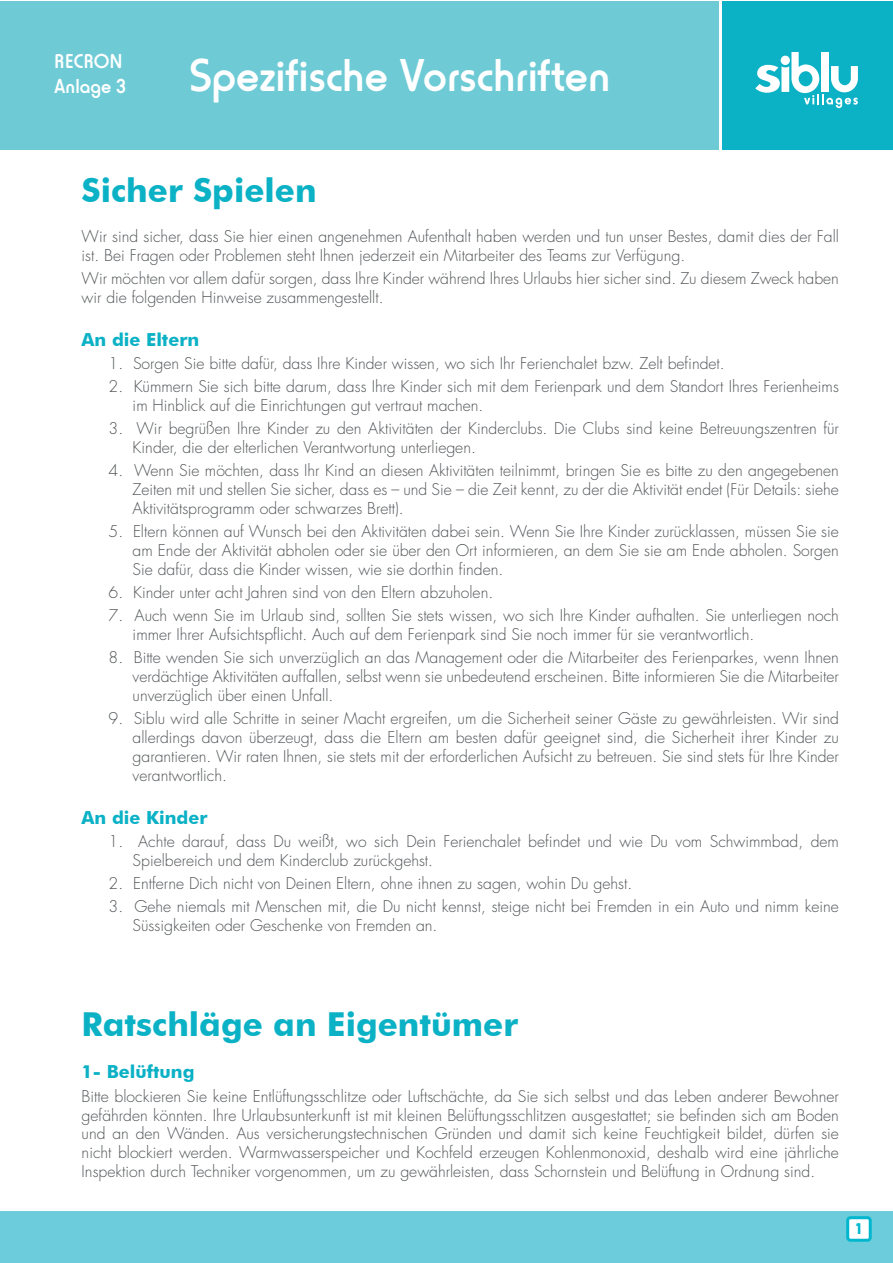
<style>
.page{position:relative;width:893px;height:1263px;background:#fff}
.page>*{position:absolute;margin:0;border:0;box-sizing:border-box;transform-origin:0 0}
.t1{font:500 48px "Horatio LT";color:#fff}
.t2{font:700 33px "Futura BT";color:#0bb1c5}
.t3{font:500 21px "Horatio LT";color:#fff}
.t4{font:700 18px "Futura BT";color:#0bb1c5}
.t5{font:300 15.75px/18.9px "Futura Std";color:#4f5356}
.t6{font:700 15px "Futura";color:#00b7ce;scale:.9 1}
</style>
<div class="page">
<div style="left:0;top:1px;width:718px;height:149px;background:#6ecbd6"></div>
<div style="left:0;top:1211px;width:893px;height:52px;background:#6cccdc"></div>
<div style="left:722px;top:1px;width:170px;height:149px;background:#0bb1c5"></div>
<svg style="left:755px;top:52px;width:103px;height:56px"></svg>
<div style="left:848px;top:1218px;width:22px;height:22px;background:#fff;border-radius:3px"></div>
<div style="left:846px;top:1216px;width:26px;height:26px;border:3px solid #00b7ce;border-radius:3px"></div>
<p class="t3" style="left:54px;top:49px;width:70px">RECRON</p>
<p class="t3" style="left:54px;top:75px;width:73px">Anlage 3</p>
<p class="t1" style="left:190px;top:48px;width:422px">Spezifische Vorschriften</p>
<p class="t2" style="left:82px;top:170px;width:236px">Sicher Spielen</p>
<p class="t5" style="left:82px;top:227px;width:759px">Wir sind sicher, dass Sie hier einen angenehmen Aufenthalt haben werden und tun unser Bestes, damit dies der Fall ist. Bei Fragen oder Problemen steht Ihnen jederzeit ein Mitarbeiter des Teams zur Verfügung.</p>
<p class="t5" style="left:82px;top:269px;width:759px">Wir möchten vor allem dafür sorgen, dass Ihre Kinder während Ihres Urlaubs hier sicher sind. Zu diesem Zweck haben wir die folgenden Hinweise zusammengestellt.</p>
<p class="t4" style="left:82px;top:328px;width:119px">An die Eltern</p>
<p class="t5" style="left:109px;top:354px;width:618px">1. Sorgen Sie bitte dafür, dass Ihre Kinder wissen, wo sich Ihr Ferienchalet bzw. Zelt befindet.</p>
<p class="t5" style="left:133px;top:377px;width:708px;text-indent:-24px">2. Kümmern Sie sich bitte darum, dass Ihre Kinder sich mit dem Ferienpark und dem Standort Ihres Ferienheims im Hinblick auf die Einrichtungen gut vertraut machen.</p>
<p class="t5" style="left:133px;top:419px;width:708px;text-indent:-24px">3. Wir begrüßen Ihre Kinder zu den Aktivitäten der Kinderclubs. Die Clubs sind keine Betreuungszentren für<br>Kinder, die der elterlichen Verantwortung unterliegen.</p>
<p class="t5" style="left:133px;top:461px;width:708px;text-align:justify;text-indent:-24px">4. Wenn Sie möchten, dass Ihr Kind an diesen Aktivitäten teilnimmt, bringen Sie es bitte zu den angegebenen Zeiten mit und stellen Sie sicher, dass es – und Sie – die Zeit kennt, zu der die Aktivität endet (Für Details: siehe Aktivitätsprogramm oder schwarzes Brett).</p>
<p class="t5" style="left:133px;top:522px;width:708px;text-align:justify;text-indent:-24px">5. Eltern können auf Wunsch bei den Aktivitäten dabei sein. Wenn Sie Ihre Kinder zurücklassen, müssen Sie sie am Ende der Aktivität abholen oder sie über den Ort informieren, an dem Sie sie am Ende abholen. Sorgen Sie dafür, dass die Kinder wissen, wie sie dorthin finden.</p>
<p class="t5" style="left:109px;top:583px;width:386px">6. Kinder unter acht Jahren sind von den Eltern abzuholen.</p>
<p class="t5" style="left:133px;top:606px;width:708px;text-indent:-24px">7. Auch wenn Sie im Urlaub sind, sollten Sie stets wissen, wo sich Ihre Kinder aufhalten. Sie unterliegen noch immer Ihrer Aufsichtspflicht. Auch auf dem Ferienpark sind Sie noch immer für sie verantwortlich.</p>
<p class="t5" style="left:133px;top:648px;width:708px;text-align:justify;text-indent:-24px">8. Bitte wenden Sie sich unverzüglich an das Management oder die Mitarbeiter des Ferienparkes, wenn Ihnen verdächtige Aktivitäten auffallen, selbst wenn sie unbedeutend erscheinen. Bitte informieren Sie die Mitarbeiter unverzüglich über einen Unfall.</p>
<p class="t5" style="left:133px;top:709px;width:708px;text-align:justify;text-indent:-24px">9. Siblu wird alle Schritte in seiner Macht ergreifen, um die Sicherheit seiner Gäste zu gewährleisten. Wir sind allerdings davon überzeugt, dass die Eltern am besten dafür geeignet sind, die Sicherheit ihrer Kinder zu garantieren. Wir raten Ihnen, sie stets mit der erforderlichen Aufsicht zu betreuen. Sie sind stets für Ihre Kinder verantwortlich.</p>
<p class="t4" style="left:82px;top:806px;width:127px">An die Kinder</p>
<p class="t5" style="left:133px;top:832px;width:708px;text-indent:-24px">1. Achte darauf, dass Du weißt, wo sich Dein Ferienchalet befindet und wie Du vom Schwimmbad, dem<br>Spielbereich und dem Kinderclub zurückgehst.</p>
<p class="t5" style="left:109px;top:874px;width:525px">2. Entferne Dich nicht von Deinen Eltern, ohne ihnen zu sagen, wohin Du gehst.</p>
<p class="t5" style="left:133px;top:897px;width:708px;text-indent:-24px">3. Gehe niemals mit Menschen mit, die Du nicht kennst, steige nicht bei Fremden in ein Auto und nimm keine<br>Süssigkeiten oder Geschenke von Fremden an.</p>
<p class="t2" style="left:82px;top:1004px;width:438px">Ratschläge an Eigentümer</p>
<p class="t4" style="left:82px;top:1061px;width:114px">1- Belüftung</p>
<p class="t5" style="left:82px;top:1087px;width:759px;text-align:justify">Bitte blockieren Sie keine Entlüftungsschlitze oder Luftschächte, da Sie sich selbst und das Leben anderer Bewohner gefährden könnten. Ihre Urlaubsunterkunft ist mit kleinen Belüftungsschlitzen ausgestattet; sie befinden sich am Boden und an den Wänden. Aus versicherungstechnischen Gründen und damit sich keine Feuchtigkeit bildet, dürfen sie nicht blockiert werden. Warmwasserspeicher und Kochfeld erzeugen Kohlenmonoxid, deshalb wird eine jährliche Inspektion durch Techniker vorgenommen, um zu gewährleisten, dass Schornstein und Belüftung in Ordnung sind.</p>
<p class="t6" style="left:855px;top:1218px;width:11px">1</p>
</div>
